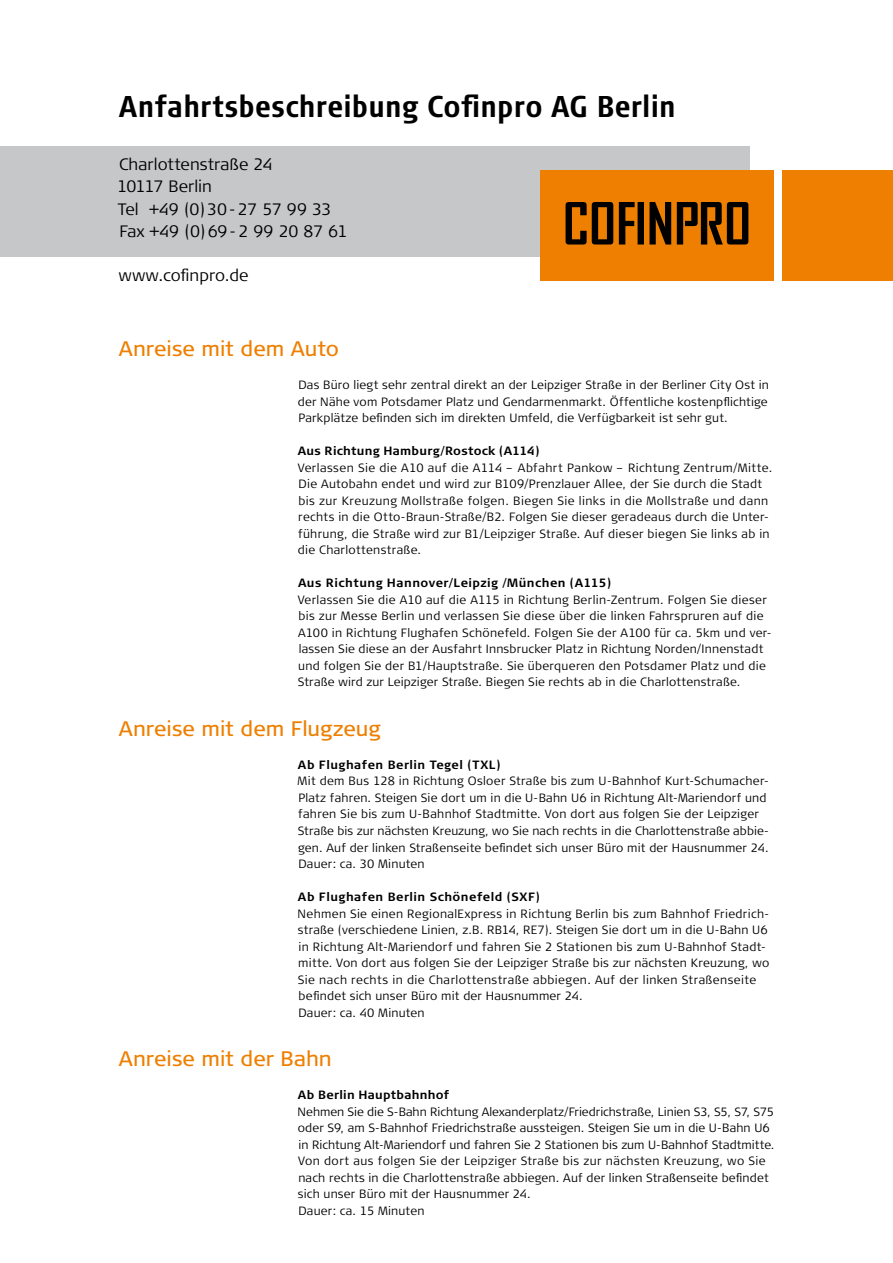
<style>
.page{position:relative;width:893px;height:1263px;background:#fff}
.page>*{position:absolute;margin:0;border:0;box-sizing:border-box;transform-origin:0 0}
.t1{font:700 30px "Signa Cond Column";letter-spacing:.015em;color:#000}
.t2{font:21px "Signa Column";color:#ee7f00}
.t3{font:300 16.5px/22.5px "Signa Column";color:#000}
.t4{font:300 12px/16.5px "Signa Column";letter-spacing:.02em;color:#000}
.t5{font:700 12px "Signa Column";letter-spacing:.035em;color:#000}
</style>
<div class="page">
<div style="left:0;top:146px;width:750px;height:110px;background:#c6c7c8"></div>
<div style="left:540px;top:170px;width:234px;height:111px;background:#ee7f00"></div>
<div style="left:782px;top:170px;width:111px;height:111px;background:#ee7f00"></div>
<svg style="left:566px;top:202px;width:182px;height:42px"></svg>
<h1 class="t1" style="left:119px;top:89px;width:558px">Anfahrtsbeschreibung Cofinpro AG Berlin</h1>
<h3 class="t3" style="left:117px;top:153px;width:232px">Charlottenstraße 24<br>10117 Berlin<br>Tel +49 (0)30-27 57 99 33<br>Fax +49 (0)69-2 99 20 87 61</h3>
<h3 class="t3" style="left:119px;top:264px;width:131px">www.cofinpro.de</h3>
<h2 class="t2" style="left:119px;top:337px;width:222px">Anreise mit dem Auto</h2>
<p class="t4" style="left:298px;top:377px;width:473px;text-align:justify">Das Büro liegt sehr zentral direkt an der Leipziger Straße in der Berliner City Ost in der Nähe vom Potsdamer Platz und Gendarmenmarkt. Öffentliche kostenpflichtige Parkplätze befinden sich im direkten Umfeld, die Verfügbarkeit ist sehr gut.</p>
<p class="t5" style="left:298px;top:444px;width:243px">Aus Richtung Hamburg/Rostock (A114)</p>
<p class="t4" style="left:298px;top:460px;width:476px">Verlassen Sie die A10 auf die A114 – Abfahrt Pankow – Richtung Zentrum/Mitte.<br>Die Autobahn endet und wird zur B109/Prenzlauer Allee, der Sie durch die Stadt bis zur Kreuzung Mollstraße folgen. Biegen Sie links in die Mollstraße und dann rechts in die Otto-Braun-Straße/B2. Folgen Sie dieser geradeaus durch die Unter&shy;führung, die Straße wird zur B1/Leipziger Straße. Auf dieser biegen Sie links ab in die Charlottenstraße.</p>
<p class="t5" style="left:298px;top:576px;width:315px">Aus Richtung Hannover/Leipzig /München (A115)</p>
<p class="t4" style="left:298px;top:592px;width:476px">Verlassen Sie die A10 auf die A115 in Richtung Berlin-Zentrum. Folgen Sie dieser bis zur Messe Berlin und verlassen Sie diese über die linken Fahrspruren auf die A100 in Richtung Flughafen Schönefeld. Folgen Sie der A100 für ca. 5km und ver&shy;lassen Sie diese an der Ausfahrt Innsbrucker Platz in Richtung Norden/Innenstadt und folgen Sie der B1/Hauptstraße. Sie überqueren den Potsdamer Platz und die Straße wird zur Leipziger Straße. Biegen Sie rechts ab in die Charlottenstraße.</p>
<h2 class="t2" style="left:119px;top:717px;width:263px">Anreise mit dem Flugzeug</h2>
<p class="t5" style="left:298px;top:758px;width:204px">Ab Flughafen Berlin Tegel (TXL)</p>
<p class="t4" style="left:298px;top:773px;width:473px">Mit dem Bus 128 in Richtung Osloer Straße bis zum U-Bahnhof Kurt-Schumacher-Platz fahren. Steigen Sie dort um in die U-Bahn U6 in Richtung Alt-Mariendorf und fahren Sie bis zum U-Bahnhof Stadtmitte. Von dort aus folgen Sie der Leipziger Straße bis zur nächsten Kreuzung, wo Sie nach rechts in die Charlottenstraße abbie&shy;gen. Auf der linken Straßenseite befindet sich unser Büro mit der Hausnummer 24.<br>Dauer: ca. 30 Minuten</p>
<p class="t5" style="left:298px;top:890px;width:243px">Ab Flughafen Berlin Schönefeld (SXF)</p>
<p class="t4" style="left:298px;top:905px;width:473px">Nehmen Sie einen RegionalExpress in Richtung Berlin bis zum Bahnhof Friedrich&shy;straße (verschiedene Linien, z.B. RB14, RE7). Steigen Sie dort um in die U-Bahn U6 in Richtung Alt-Mariendorf und fahren Sie 2 Stationen bis zum U-Bahnhof Stadt&shy;mitte. Von dort aus folgen Sie der Leipziger Straße bis zur nächsten Kreuzung, wo Sie nach rechts in die Charlottenstraße abbiegen. Auf der linken Straßenseite befindet sich unser Büro mit der Hausnummer 24.<br>Dauer: ca. 40 Minuten</p>
<h2 class="t2" style="left:119px;top:1047px;width:215px">Anreise mit der Bahn</h2>
<p class="t5" style="left:298px;top:1088px;width:153px">Ab Berlin Hauptbahnhof</p>
<p class="t4" style="left:298px;top:1103px;width:478px">Nehmen Sie die S-Bahn Richtung Alexanderplatz/Friedrichstraße, Linien S3, S5, S7, S75 oder S9, am S-Bahnhof Friedrichstraße aussteigen. Steigen Sie um in die U-Bahn U6 in Richtung Alt-Mariendorf und fahren Sie 2 Stationen bis zum U-Bahnhof Stadtmitte.<br>Von dort aus folgen Sie der Leipziger Straße bis zur nächsten Kreuzung, wo Sie nach rechts in die Charlottenstraße abbiegen. Auf der linken Straßenseite befindet sich unser Büro mit der Hausnummer 24.<br>Dauer: ca. 15 Minuten</p>
</div>
